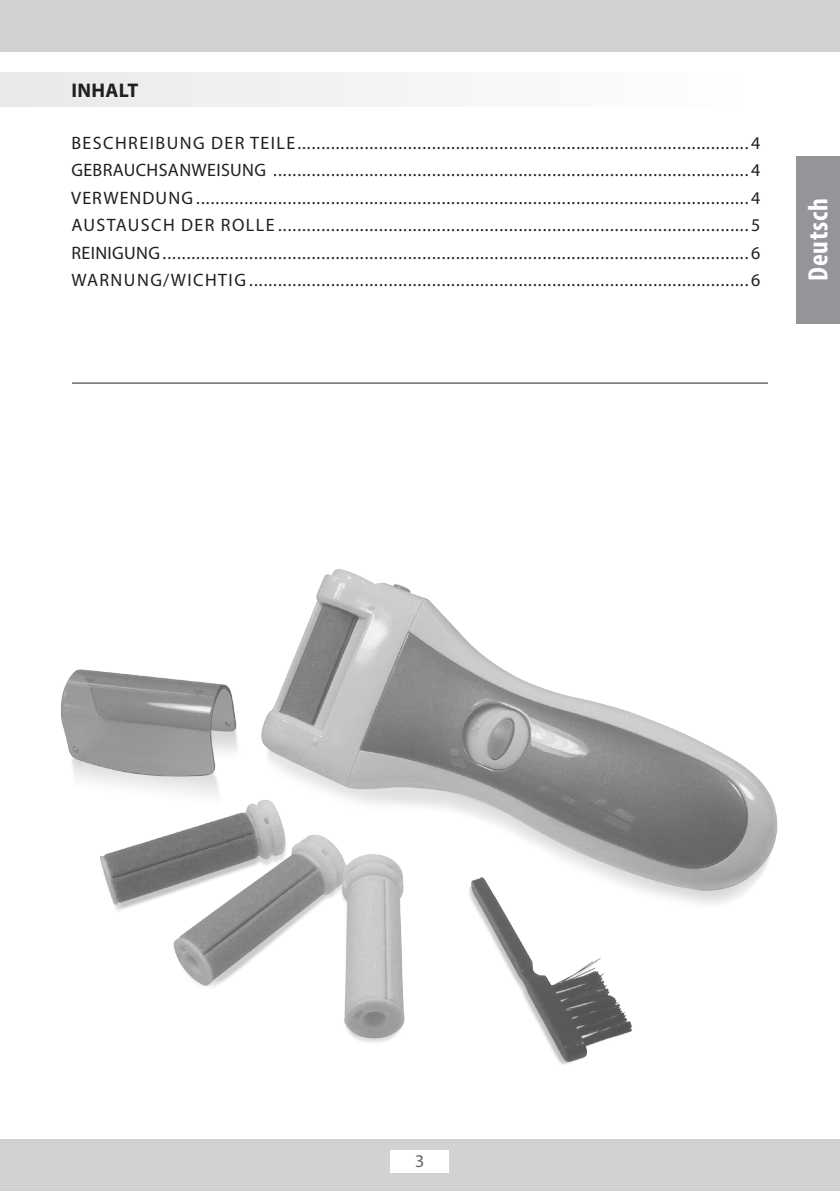
<style>
.page{position:relative;width:840px;height:1191px;background:#fff}
.page>*{position:absolute;margin:0;border:0;box-sizing:border-box;transform-origin:0 0}
.t1{font:700 condensed 28px "Myriad Pro";letter-spacing:.03em;color:#fff}
.t2{font:700 19.8px "Myriad Pro";letter-spacing:.02em;color:#231f20}
.t3{font:18px/27.4px "Myriad Pro";letter-spacing:.08em;color:#231f20;text-align:justify}
.t4{font:18px "Myriad Pro";color:#656568}
</style>
<div class="page">
<div style="left:0;top:0;width:839px;height:51px;background:#d1d2d4"></div>
<div style="left:0;top:1140px;width:839px;height:51px;background:#d1d2d4"></div>
<div style="left:796px;top:156px;width:43px;height:167px;background:#939598"></div>
<div style="left:390px;top:1150px;width:59px;height:22px;background:#fff"></div>
<div style="left:0;top:72px;width:767px;height:34px;background:#f4f4f4"></div>
<hr style="left:72px;top:383px;width:695px;height:1px;background:#231f20">
<img style="left:61px;top:569px;width:717px;height:496px">
<p class="t2" style="left:71px;top:77px;width:68px">INHALT</p>
<p class="t3" style="left:71px;top:129px;width:690px">BESCHREIBUNG DER TEILE..............................................................................................4<br>GEBRAUCHSANWEISUNG ...................................................................................................4<br>VERWENDUNG ...................................................................................................................4<br>AUSTAUSCH DER ROLLE ..................................................................................................5<br>REINIGUNG..........................................................................................................................6<br>WARNUNG/WICHTIG ........................................................................................................6</p>
<h1 class="t1" style="left:800px;top:281px;width:84px;rotate:-90deg">Deutsch</h1>
<p class="t4" style="left:415px;top:1151px;width:11px">3</p>
</div>
